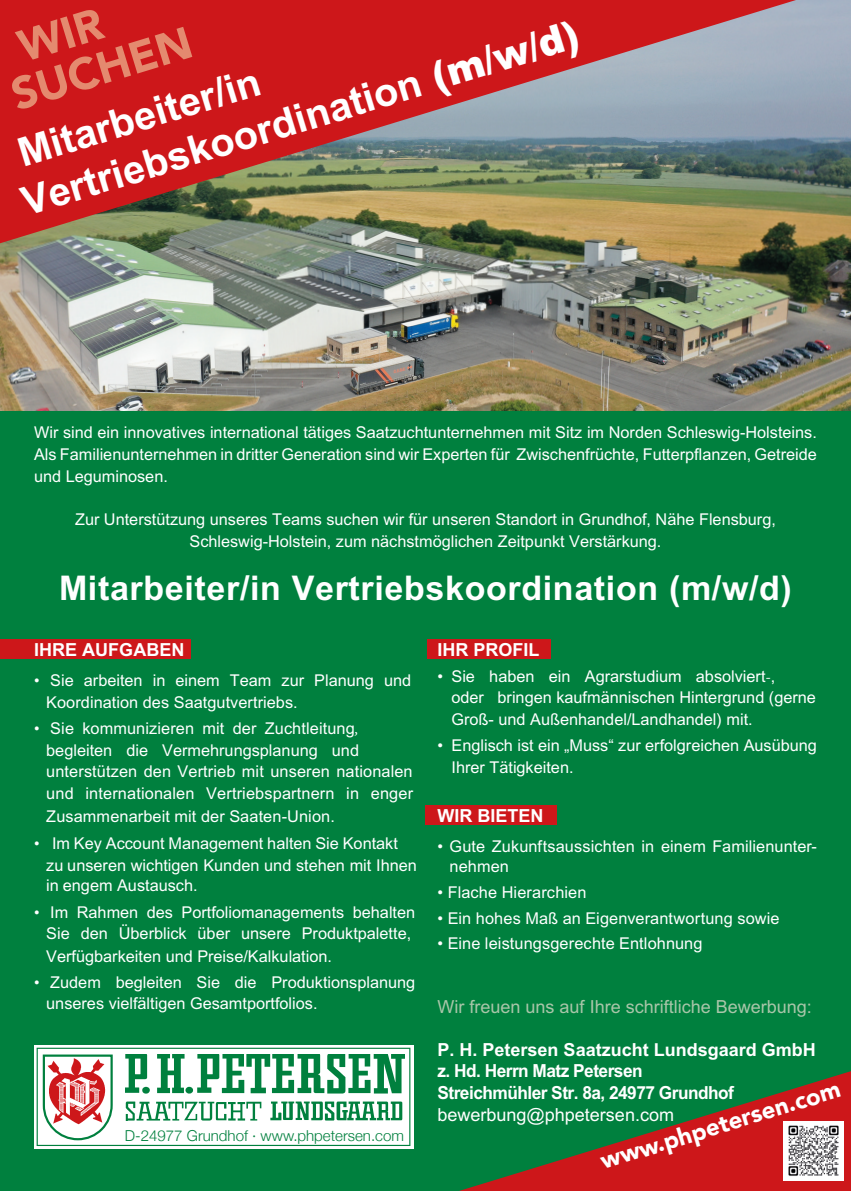
<style>
.page{position:relative;width:851px;height:1191px;background:#fff}
.page>*{position:absolute;margin:0;border:0;box-sizing:border-box;transform-origin:0 0}
.t1{font:900 44.2px/44px "Avenir";color:#e48a6f}
.t2{font:700 40px/48px "M Arial";color:#fff}
.t3{font:700 34px "M Arial";letter-spacing:.02em;color:#fff}
.t4{font:900 24px "Avenir";color:#fff}
.t5{font:700 18px/21.6px "M Arial";letter-spacing:-.03em;color:#fff}
.t6{font:18px "M Arial";color:#a9c6a9}
.t7{font:700 18px "M Arial";color:#fff}
.t8{font:18px "M Arial";color:#fff}
.t9{font:16.2px/21.6px "M Arial";color:#fff}
.t10{font:300 15px "Helvetica Neue";color:#00803e}
.s1{font-weight:900}
.s2{font-size:16px}
.s3{font-family:"Minion Pro";font-style:italic}
</style>
<div class="page">
<img style="left:0;top:0;width:850px;height:411px">
<div style="left:0;top:411px;width:850px;height:780px;background:#00803e"></div>
<div style="left:0;top:639px;width:190px;height:20px;background:#cd171a"></div>
<div style="left:427px;top:639px;width:123px;height:20px;background:#cd171a"></div>
<div style="left:425px;top:805px;width:132px;height:20px;background:#cd171a"></div>
<svg style="left:0;top:0;width:795px;height:243px;background:#918773"></svg>
<svg style="left:0;top:0;width:696px;height:213px;background:#b34540"></svg>
<svg style="left:459px;top:1071px;width:391px;height:120px"></svg>
<div style="left:34px;top:1045px;width:379px;height:103px;background:linear-gradient(to bottom,#9eceb5,#95caae)"></div>
<svg style="left:37px;top:1047px;width:373px;height:99px"></svg>
<img style="left:783px;top:1121px;width:60px;height:59px">
<h1 class="t1" style="left:-7px;top:31px;width:188px;text-indent:21px;rotate:-17deg">WIR<br>SUCHEN</h1>
<h2 class="t2" style="left:2px;top:133px;width:581px;rotate:-17deg">Mitarbeiter/in<br>Vertriebskoordination <span class="s1">(m/w/d)</span></h2>
<p class="t9" style="left:34px;top:422px;width:784px;text-align:justify">Wir sind ein innovatives international tätiges Saatzuchtunternehmen mit Sitz im Norden Schleswig-Holsteins.<br>Als Familienunternehmen in dritter Generation sind wir Experten für Zwischenfrüchte, Futterpflanzen, Getreide und Leguminosen.</p>
<p class="t9" style="left:75px;top:508px;width:702px;text-align:center">Zur Unterstützung unseres Teams suchen wir für unseren Standort in Grundhof, Nähe Flensburg,<br>Schleswig-Holstein, zum nächstmöglichen Zeitpunkt Verstärkung.</p>
<h3 class="t3" style="left:59px;top:568px;width:734px">Mitarbeiter/in Vertriebskoordination (m/w/d)</h3>
<p class="t7" style="left:34px;top:639px;width:151px">IHRE AUFGABEN</p>
<p class="t9" style="left:46px;top:670px;width:366px;text-indent:-12px"><span class="s2">•</span> Sie arbeiten in einem Team zur Planung und<br>Koordination des Saatgutvertriebs.</p>
<p class="t9" style="left:46px;top:717px;width:368px;text-indent:-12px"><span class="s2">•</span> Sie kommunizieren mit der Zuchtleitung<span class="s3">, </span>begleiten die Vermehrungsplanung und unterstützen den Vertrieb mit unseren nationalen und internationalen Vertriebspartnern in enger Zusammenarbeit mit der Saaten-Union.</p>
<p class="t9" style="left:46px;top:832px;width:372px;line-height:21px;text-indent:-12px"><span class="s2">•</span> Im Key Account Management halten Sie Kontakt zu unseren wichtigen Kunden und stehen mit Ihnen in engem Austausch.</p>
<p class="t9" style="left:46px;top:901px;width:370px;text-indent:-12px"><span class="s2">•</span> Im Rahmen des Portfoliomanagements behalten<br>Sie den Überblick über unsere Produktpalette,<br>Verfügbarkeiten und Preise/Kalkulation.</p>
<p class="t9" style="left:46px;top:971px;width:370px;text-indent:-12px"><span class="s2">•</span> Zudem begleiten Sie die Produktionsplanung unseres vielfältigen Gesamtportfolios.</p>
<p class="t7" style="left:437px;top:639px;width:104px">IHR PROFIL</p>
<p class="t9" style="left:451px;top:665px;width:366px;text-indent:-14px">• Sie haben ein Agrarstudium absolviert<span class="s3">-</span>,<br>oder bringen kaufmännischen Hintergrund (gerne<br>Groß- und Außenhandel/Landhandel) mit.</p>
<p class="t9" style="left:451px;top:735px;width:367px;text-indent:-14px">• Englisch ist ein „Muss“ zur erfolgreichen Ausübung<br>Ihrer Tätigkeiten.</p>
<p class="t7" style="left:437px;top:805px;width:108px">WIR BIETEN</p>
<p class="t9" style="left:449px;top:836px;width:369px;line-height:20px;text-indent:-12px">• Gute Zukunftsaussichten in einem Familienunter&shy;nehmen</p>
<p class="t9" style="left:437px;top:881px;width:150px">• Flache Hierarchien</p>
<p class="t9" style="left:437px;top:907px;width:343px">• Ein hohes Maß an Eigenverantwortung sowie</p>
<p class="t9" style="left:437px;top:932px;width:266px">• Eine leistungsgerechte Entlohnung</p>
<p class="t6" style="left:437px;top:996px;width:376px">Wir freuen uns auf Ihre schriftliche Bewerbung:</p>
<p class="t5" style="left:437px;top:1038px;width:380px">P. H. Petersen Saatzucht Lundsgaard GmbH z. Hd. Herrn Matz Petersen<br>Streichmühler Str. 8a, 24977 Grundhof</p>
<p class="t8" style="left:437px;top:1104px;width:238px">bewerbung@phpetersen.com</p>
<h3 class="t4" style="left:595px;top:1141px;width:251px;rotate:-17deg">www.phpetersen.com</h3>
<p class="t10" style="left:125px;top:1123px;width:281px">D-24977 Grundhof · www.phpetersen.com</p>
</div>
